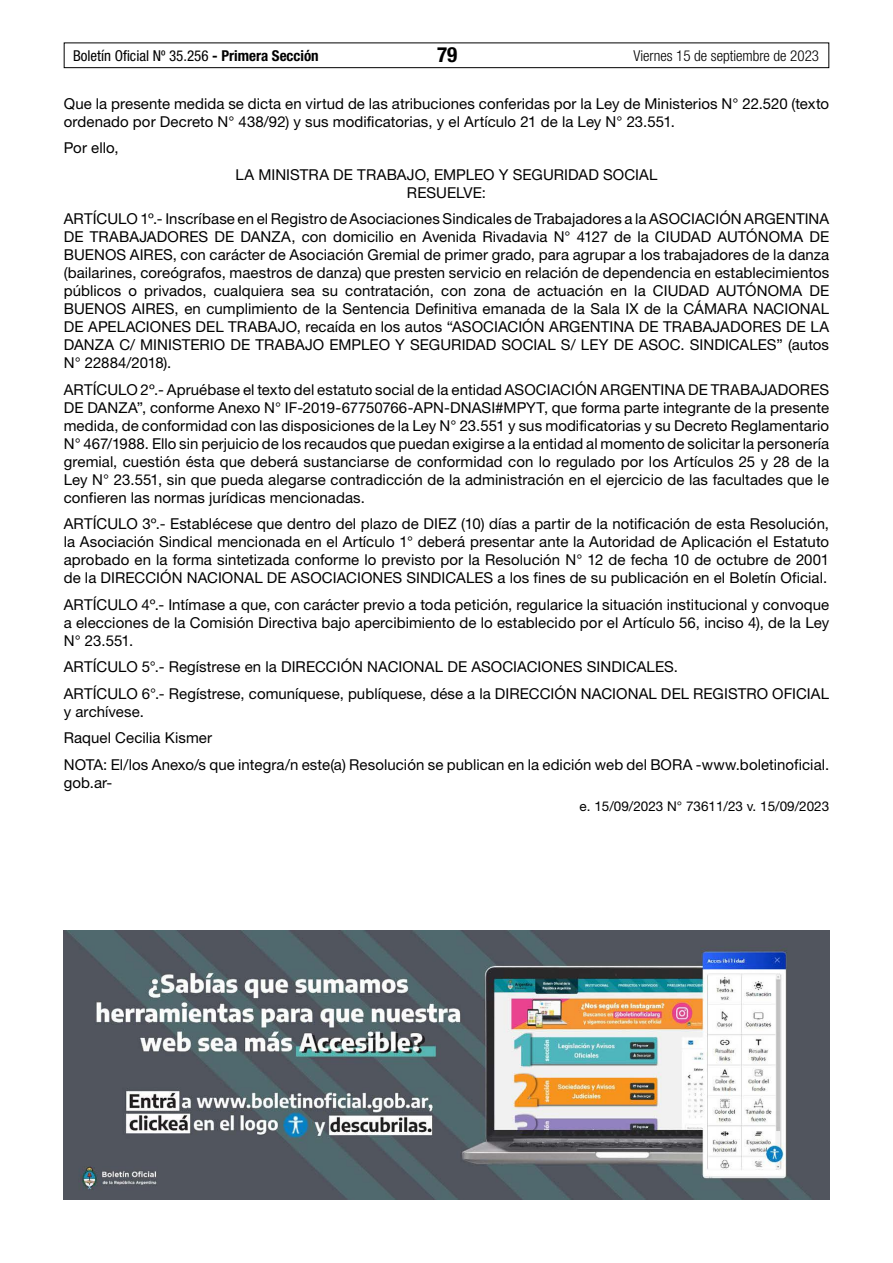
<style>
.page{position:relative;width:893px;height:1263px;background:#fff}
.page>*{position:absolute;margin:0;border:0;box-sizing:border-box;transform-origin:0 0}
.t1{font:700 condensed 21px "Helvetica Neue LT Std";color:#000}
.t2{font:15px/18px "Helvetica Neue LT Std";letter-spacing:.005em;color:#000;text-align:justify}
.t3{font:condensed 15px "Helvetica Neue LT Std";color:#000}
.t4{font:300 condensed 15px "Helvetica Neue LT Std";color:#000}
.t5{font:13.5px "Helvetica Neue LT Std";color:#000}
.s1{font-weight:700}
</style>
<div class="page">
<div style="left:64px;top:43px;width:765px;height:25px;border:1px solid #000"></div>
<img style="left:64px;top:930px;width:765px;height:269px">
<p class="t3" style="left:73px;top:47px;width:247px">Boletín Oficial Nº 35.256 <span class="s1">- Primera Sección</span></p>
<h1 class="t1" style="left:437px;top:42px;width:22px">79</h1>
<p class="t4" style="left:633px;top:47px;width:187px">Viernes 15 de septiembre de 2023</p>
<p class="t2" style="left:64px;top:94px;width:767px">Que la presente medida se dicta en virtud de las atribuciones conferidas por la Ley de Ministerios N° 22.520 (texto ordenado por Decreto N° 438/92) y sus modificatorias, y el Artículo 21 de la Ley N° 23.551.</p>
<p class="t2" style="left:64px;top:138px;width:56px">Por ello,</p>
<p class="t2" style="left:235px;top:165px;width:423px;text-align:center">LA MINISTRA DE TRABAJO, EMPLEO Y SEGURIDAD SOCIAL<br>RESUELVE:</p>
<p class="t2" style="left:64px;top:209px;width:767px">ARTÍCULO 1º.- Inscríbase en el Registro de Asociaciones Sindicales de Trabajadores a la ASOCIACIÓN ARGENTINA DE TRABAJADORES DE DANZA, con domicilio en Avenida Rivadavia N° 4127 de la CIUDAD AUTÓNOMA DE BUENOS AIRES, con carácter de Asociación Gremial de primer grado, para agrupar a los trabajadores de la danza (bailarines, coreógrafos, maestros de danza) que presten servicio en relación de dependencia en establecimientos públicos o privados, cualquiera sea su contratación, con zona de actuación en la CIUDAD AUTÓNOMA DE BUENOS AIRES, en cumplimiento de la Sentencia Definitiva emanada de la Sala IX de la CÁMARA NACIONAL DE APELACIONES DEL TRABAJO, recaída en los autos “ASOCIACIÓN ARGENTINA DE TRABAJADORES DE LA DANZA C/ MINISTERIO DE TRABAJO EMPLEO Y SEGURIDAD SOCIAL S/ LEY DE ASOC. SINDICALES” (autos N° 22884/2018).</p>
<p class="t2" style="left:64px;top:380px;width:767px">ARTÍCULO 2º.- Apruébase el texto del estatuto social de la entidad ASOCIACIÓN ARGENTINA DE TRABAJADORES DE DANZA”, conforme Anexo N° IF-2019-67750766-APN-DNASI#MPYT, que forma parte integrante de la presente medida, de conformidad con las disposiciones de la Ley N° 23.551 y sus modificatorias y su Decreto Reglamentario N° 467/1988. Ello sin perjuicio de los recaudos que puedan exigirse a la entidad al momento de solicitar la personería gremial, cuestión ésta que deberá sustanciarse de conformidad con lo regulado por los Artículos 25 y 28 de la Ley N° 23.551, sin que pueda alegarse contradicción de la administración en el ejercicio de las facultades que le confieren las normas jurídicas mencionadas.</p>
<p class="t2" style="left:64px;top:514px;width:767px">ARTÍCULO 3º.- Establécese que dentro del plazo de DIEZ (10) días a partir de la notificación de esta Resolución, la Asociación Sindical mencionada en el Artículo 1° deberá presentar ante la Autoridad de Aplicación el Estatuto aprobado en la forma sintetizada conforme lo previsto por la Resolución N° 12 de fecha 10 de octubre de 2001 de la DIRECCIÓN NACIONAL DE ASOCIACIONES SINDICALES a los fines de su publicación en el Boletín Oficial.</p>
<p class="t2" style="left:64px;top:595px;width:767px">ARTÍCULO 4º.- Intímase a que, con carácter previo a toda petición, regularice la situación institucional y convoque a elecciones de la Comisión Directiva bajo apercibimiento de lo establecido por el Artículo 56, inciso 4), de la Ley N° 23.551.</p>
<p class="t2" style="left:64px;top:653px;width:767px;line-height:26.5px">ARTÍCULO 5°.- Regístrese en la DIRECCIÓN NACIONAL DE ASOCIACIONES SINDICALES.<br>ARTÍCULO 6°.- Regístrese, comuníquese, publíquese, dése a la DIRECCIÓN NACIONAL DEL REGISTRO OFICIAL</p>
<p class="t2" style="left:64px;top:698px;width:767px;line-height:26.5px;text-align:left">y archívese.<br>Raquel Cecilia Kismer<br>NOTA: El/los Anexo/s que integra/n este(a) Resolución se publican en la edición web del BORA -www.boletinoficial.</p>
<p class="t2" style="left:64px;top:773px;width:50px">gob.ar-</p>
<p class="t5" style="left:580px;top:798px;width:251px">e. 15/09/2023 N° 73611/23 v. 15/09/2023</p>
</div>
